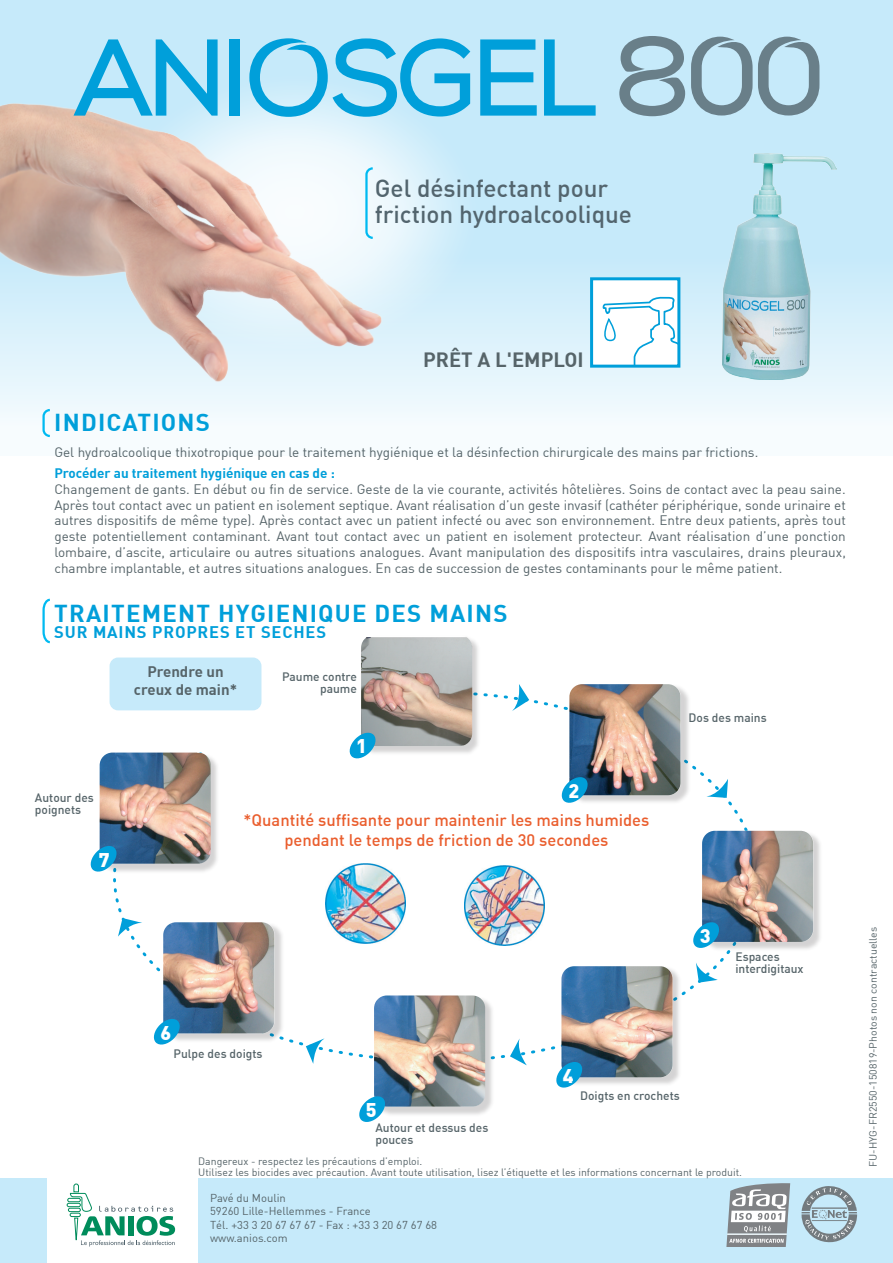
<style>
.page{position:relative;width:893px;height:1263px;background:#fff}
.page>*{position:absolute;margin:0;border:0;box-sizing:border-box;transform-origin:0 0}
.t1{font:500 24.3px/26.5px "DIN";color:#53656e}
.t2{font:700 24px "DIN";letter-spacing:.05em;color:#009fda}
.t3{font:700 20.25px "DIN";color:#566469}
.t4{font:900 19.5px "DIN";color:#fff}
.t5{font:500 16.5px/19.8px "DIN";color:#ea5e2e;text-align:center}
.t6{font:700 16.5px "DIN";letter-spacing:.05em;color:#009fda}
.t7{font:700 15px/18px "DIN";color:#566469;text-align:center}
.t8{font:13.5px/15.8px "DIN";color:#566469;text-align:justify}
.t9{font:700 13.5px "DIN";color:#009fda}
.t10{font:500 12px/12px "DIN";color:#566469}
.t11{font:11.25px/13.5px "DIN";color:#566469}
.t12{font:10.5px "DIN";color:#566469}
</style>
<div class="page">
<svg style="left:0;top:0;width:893px;height:421px;background:#ceedfa"></svg>
<img style="left:0;top:50px;width:520px;height:366px">
<svg style="left:73px;top:39px;width:145px;height:77px;background:#7acded"></svg>
<div style="left:229px;top:39px;width:10px;height:77px;background:#009fda"></div>
<svg style="left:480px;top:39px;width:57px;height:77px;background:#64c4ea"></svg>
<svg style="left:544px;top:39px;width:52px;height:77px;background:#88d2f0"></svg>
<svg style="left:249px;top:38px;width:221px;height:79px;background:#7eceee"></svg>
<svg style="left:619px;top:36px;width:66px;height:80px;background:#98b5c2"></svg>
<svg style="left:691px;top:37px;width:128px;height:79px;background:#a1c0cd"></svg>
<svg style="left:364px;top:166px;width:11px;height:74px"></svg>
<img style="left:387px;top:1000px;width:108px;height:115px">
<img style="left:374px;top:995px;width:111px;height:111px">
<img style="left:182px;top:926px;width:102px;height:115px">
<img style="left:163px;top:922px;width:111px;height:111px">
<img style="left:584px;top:971px;width:100px;height:113px">
<img style="left:561px;top:966px;width:112px;height:111px">
<img style="left:713px;top:829px;width:107px;height:125px">
<img style="left:702px;top:831px;width:111px;height:111px">
<img style="left:377px;top:640px;width:101px;height:113px">
<img style="left:361px;top:637px;width:111px;height:109px">
<img style="left:118px;top:760px;width:99px;height:112px">
<img style="left:100px;top:752px;width:111px;height:112px">
<img style="left:589px;top:688px;width:100px;height:114px">
<img style="left:569px;top:684px;width:111px;height:111px">
<div style="left:0;top:1178px;width:893px;height:85px;background:#c6eafa"></div>
<div style="left:47px;top:1159px;width:151px;height:104px;background:#fff"></div>
<div style="left:591px;top:279px;width:88px;height:87px;background:#fff"></div>
<svg style="left:602px;top:296px;width:74px;height:68px"></svg>
<div style="left:590px;top:277px;width:90px;height:91px;border:3px solid #009fda"></div>
<img style="left:325px;top:863px;width:80px;height:80px">
<img style="left:465px;top:865px;width:79px;height:81px">
<svg style="left:193px;top:685px;width:184px;height:75px"></svg>
<svg style="left:561px;top:775px;width:28px;height:28px"></svg>
<svg style="left:693px;top:920px;width:28px;height:30px"></svg>
<svg style="left:556px;top:1060px;width:28px;height:28px"></svg>
<svg style="left:359px;top:1094px;width:28px;height:28px"></svg>
<svg style="left:153px;top:1017px;width:29px;height:28px"></svg>
<svg style="left:90px;top:844px;width:28px;height:29px"></svg>
<div style="left:67px;top:1198px;width:14px;height:4px;border:1px solid #008c5b;border-radius:2px"></div>
<div style="left:67px;top:1203px;width:14px;height:4px;border:1px solid #008c5b;border-radius:2px"></div>
<div style="left:68px;top:1208px;width:13px;height:4px;border:1px solid #008c5b;border-radius:2px"></div>
<svg style="left:70px;top:1183px;width:105px;height:63px"></svg>
<svg style="left:512px;top:684px;width:17px;height:27px"></svg>
<svg style="left:706px;top:779px;width:22px;height:19px"></svg>
<svg style="left:696px;top:963px;width:22px;height:20px"></svg>
<svg style="left:510px;top:1038px;width:17px;height:27px"></svg>
<svg style="left:306px;top:1038px;width:19px;height:26px"></svg>
<svg style="left:118px;top:918px;width:24px;height:18px"></svg>
<div style="left:110px;top:657px;width:151px;height:53px;background:#c6eafa;border-radius:9px"></div>
<svg style="left:801px;top:1186px;width:56px;height:57px"></svg>
<svg style="left:726px;top:1183px;width:64px;height:64px;background:#a8adb0"></svg>
<hr style="left:727px;top:1234px;width:60px;height:1px;background:#fff">
<svg style="left:41px;top:408px;width:11px;height:30px"></svg>
<svg style="left:42px;top:598px;width:8px;height:46px"></svg>
<img style="left:723px;top:154px;width:114px;height:226px">
<h1 class="t1" style="left:375px;top:174px;width:259px">Gel désinfectant pour friction hydroalcoolique</h1>
<h3 class="t3" style="left:423px;top:346px;width:162px">PRÊT A L'EMPLOI</h3>
<h2 class="t2" style="left:54px;top:407px;width:157px">INDICATIONS</h2>
<p class="t8" style="left:54px;top:444px;width:705px">Gel hydroalcoolique thixotropique pour le traitement hygiénique et la désinfection chirurgicale des mains par frictions.</p>
<p class="t9" style="left:54px;top:464px;width:282px">Procéder au traitement hygiénique en cas de :</p>
<p class="t8" style="left:54px;top:481px;width:793px">Changement de gants. En début ou fin de service. Geste de la vie courante, activités hôtelières. Soins de contact avec la peau saine.<br>Après tout contact avec un patient en isolement septique. Avant réalisation d’un geste invasif (cathéter périphérique, sonde urinaire et autres dispositifs de même type). Après contact avec un patient infecté ou avec son environnement. Entre deux patients, après tout geste potentiellement contaminant. Avant tout contact avec un patient en isolement protecteur. Avant réalisation d’une ponction lombaire, d’ascite, articulaire ou autres situations analogues. Avant manipulation des dispositifs intra vasculaires, drains pleuraux, chambre implantable, et autres situations analogues. En cas de succession de gestes contaminants pour le même patient.</p>
<h2 class="t2" style="left:54px;top:598px;width:455px">TRAITEMENT HYGIENIQUE DES MAINS</h2>
<p class="t6" style="left:54px;top:622px;width:273px">SUR MAINS PROPRES ET SECHES</p>
<p class="t10" style="left:35px;top:791px;width:60px">Autour des poignets</p>
<h3 class="t4" style="left:99px;top:846px;width:12px">7</h3>
<p class="t7" style="left:134px;top:662px;width:105px">Prendre un creux de main*</p>
<p class="t10" style="left:282px;top:670px;width:76px;text-align:right">Paume contre paume</p>
<h3 class="t4" style="left:356px;top:733px;width:12px">1</h3>
<h3 class="t4" style="left:568px;top:778px;width:12px">2</h3>
<p class="t5" style="left:244px;top:810px;width:407px">*Quantité suffisante pour maintenir les mains humides pendant le temps de friction de 30 secondes</p>
<p class="t10" style="left:689px;top:711px;width:80px">Dos des mains</p>
<h3 class="t4" style="left:161px;top:1019px;width:12px">6</h3>
<p class="t10" style="left:174px;top:1047px;width:90px">Pulpe des doigts</p>
<h3 class="t4" style="left:366px;top:1097px;width:12px">5</h3>
<p class="t10" style="left:375px;top:1121px;width:114px">Autour et dessus des pouces</p>
<h3 class="t4" style="left:700px;top:923px;width:12px">3</h3>
<p class="t10" style="left:735px;top:950px;width:70px">Espaces interdigitaux</p>
<h3 class="t4" style="left:563px;top:1062px;width:12px">4</h3>
<p class="t10" style="left:580px;top:1089px;width:101px">Doigts en crochets</p>
<p class="t12" style="left:198px;top:1155px;width:226px">Dangereux - respectez les précautions d’emploi.</p>
<p class="t12" style="left:198px;top:1165px;width:545px">Utilisez les biocides avec précaution. Avant toute utilisation, lisez l’étiquette et les informations concernant le produit.</p>
<p class="t11" style="left:210px;top:1191px;width:228px">Pavé du Moulin<br>59260 Lille-Hellemmes - France<br>Tél. +33 3 20 67 67 67 - Fax : +33 3 20 67 67 68 www.anios.com</p>
<p class="t12" style="left:867px;top:1167px;width:241px;rotate:-90deg">FU-HYG-FR2550-150819-Photos non contractuelles</p>
</div>
